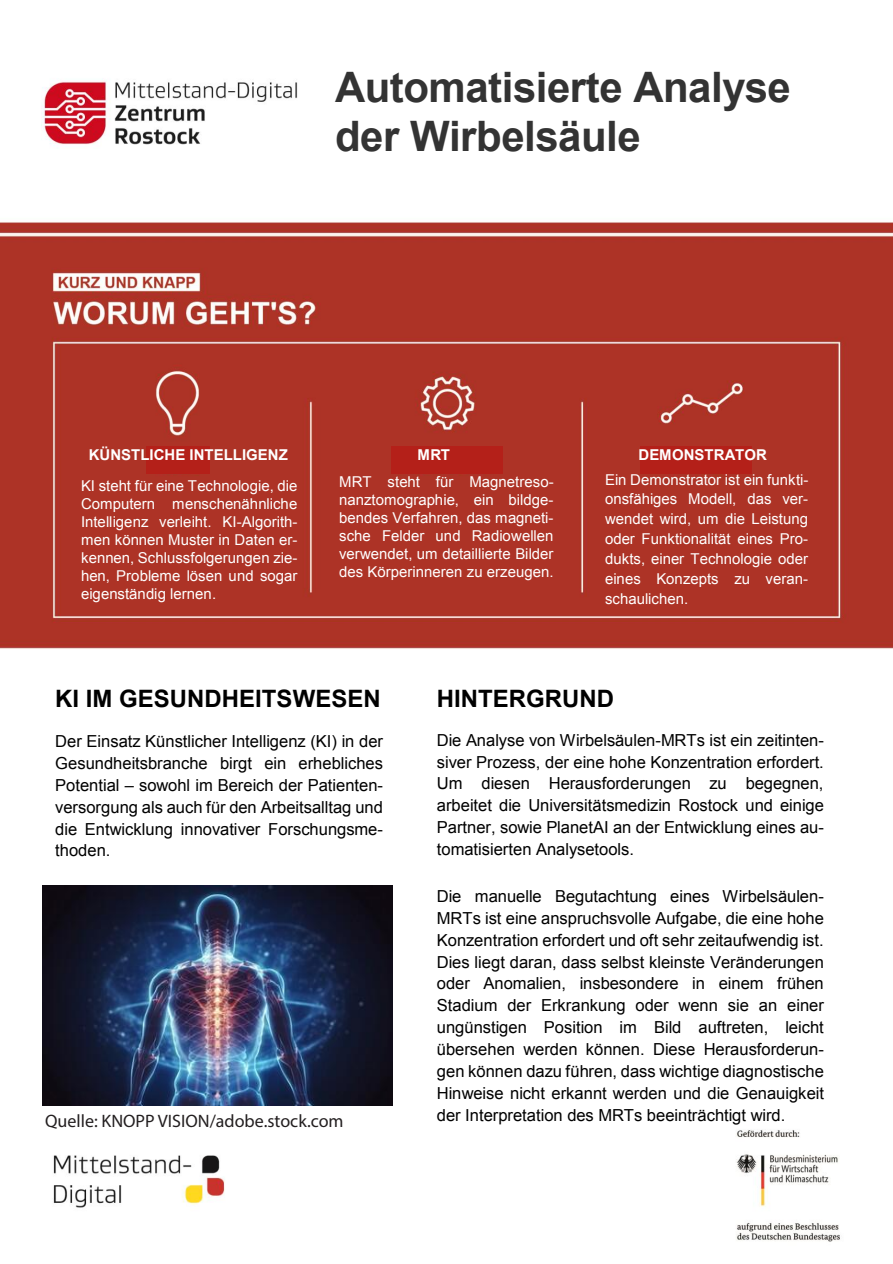
<style>
.page{position:relative;width:893px;height:1264px;background:#fff}
.page>*{position:absolute;margin:0;border:0;box-sizing:border-box;transform-origin:0 0}
.t1{font:700 42px/49.3px "Arial";letter-spacing:-.01em;color:#333}
.t2{font:700 24px "Arial";color:#000}
.t3{font:18px "Myriad Pro";color:#231f20}
.t4{font:16.5px/21.8px "Arial";color:#000;text-align:justify}
.t5{font:15px/18px "Arial";color:#fff;text-align:justify}
.t6{font:700 15px "Arial";color:#fff}
</style>
<div class="page">
<img style="left:0;top:222px;width:892px;height:1020px">
<img style="left:41px;top:79px;width:257px;height:66px">
<img style="left:42px;top:885px;width:350px;height:219px">
<div style="left:146px;top:447px;width:63px;height:27px;background:#b42019"></div>
<div style="left:391px;top:447px;width:112px;height:27px;background:#b42019"></div>
<div style="left:640px;top:447px;width:112px;height:27px;background:#b42019"></div>
<h1 class="t1" style="left:335px;top:64px;width:457px">Automatisierte Analyse der Wirbelsäule</h1>
<p class="t6" style="left:89px;top:444px;width:200px">KÜNSTLICHE INTELLIGENZ</p>
<p class="t5" style="left:81px;top:476px;width:218px">KI steht für eine Technologie, die Computern menschenähnliche Intelligenz verleiht. KI-Algorith&shy;men können Muster in Daten er&shy;kennen, Schlussfolgerungen zie&shy;hen, Probleme lösen und sogar eigenständig lernen.</p>
<p class="t5" style="left:339px;top:473px;width:216px">MRT steht für Magnetreso&shy;nanztomographie, ein bildge&shy;bendes Verfahren, das magneti&shy;sche Felder und Radiowellen verwendet, um detaillierte Bilder des Körperinneren zu erzeugen.</p>
<p class="t5" style="left:605px;top:469px;width:205px;line-height:19.8px">Ein Demonstrator ist ein funkti&shy;onsfähiges Modell, das ver&shy;wendet wird, um die Leistung oder Funktionalität eines Pro&shy;dukts, einer Technologie oder eines Konzepts zu veran&shy;schaulichen.</p>
<p class="t6" style="left:417px;top:445px;width:34px">MRT</p>
<p class="t6" style="left:638px;top:445px;width:130px">DEMONSTRATOR</p>
<h2 class="t2" style="left:55px;top:682px;width:327px">KI IM GESUNDHEITSWESEN</h2>
<p class="t4" style="left:55px;top:730px;width:329px">Der Einsatz Künstlicher Intelligenz (KI) in der Gesundheitsbranche birgt ein erhebliches Potential – sowohl im Bereich der Patienten&shy;versorgung als auch für den Arbeitsalltag und die Entwicklung innovativer Forschungsme&shy;thoden.</p>
<p class="t3" style="left:45px;top:1110px;width:300px">Quelle: KNOPP VISION/adobe.stock.com</p>
<h2 class="t2" style="left:437px;top:682px;width:179px">HINTERGRUND</h2>
<p class="t4" style="left:437px;top:729px;width:389px">Die Analyse von Wirbelsäulen-MRTs ist ein zeitinten&shy;siver Prozess, der eine hohe Konzentration erfordert.<br>Um diesen Herausforderungen zu begegnen, arbeitet die Universitätsmedizin Rostock und einige Partner, sowie PlanetAI an der Entwicklung eines au&shy;tomatisierten Analysetools.</p>
<p class="t4" style="left:437px;top:885px;width:389px">Die manuelle Begutachtung eines Wirbelsäulen-MRTs ist eine anspruchsvolle Aufgabe, die eine hohe Konzentration erfordert und oft sehr zeitaufwendig ist.<br>Dies liegt daran, dass selbst kleinste Veränderungen oder Anomalien, insbesondere in einem frühen Stadium der Erkrankung oder wenn sie an einer ungünstigen Position im Bild auftreten, leicht übersehen werden können. Diese Herausforderun&shy;gen können dazu führen, dass wichtige diagnostische Hinweise nicht erkannt werden und die Genauigkeit der Interpretation des MRTs beeinträchtigt wird.</p>
</div>
